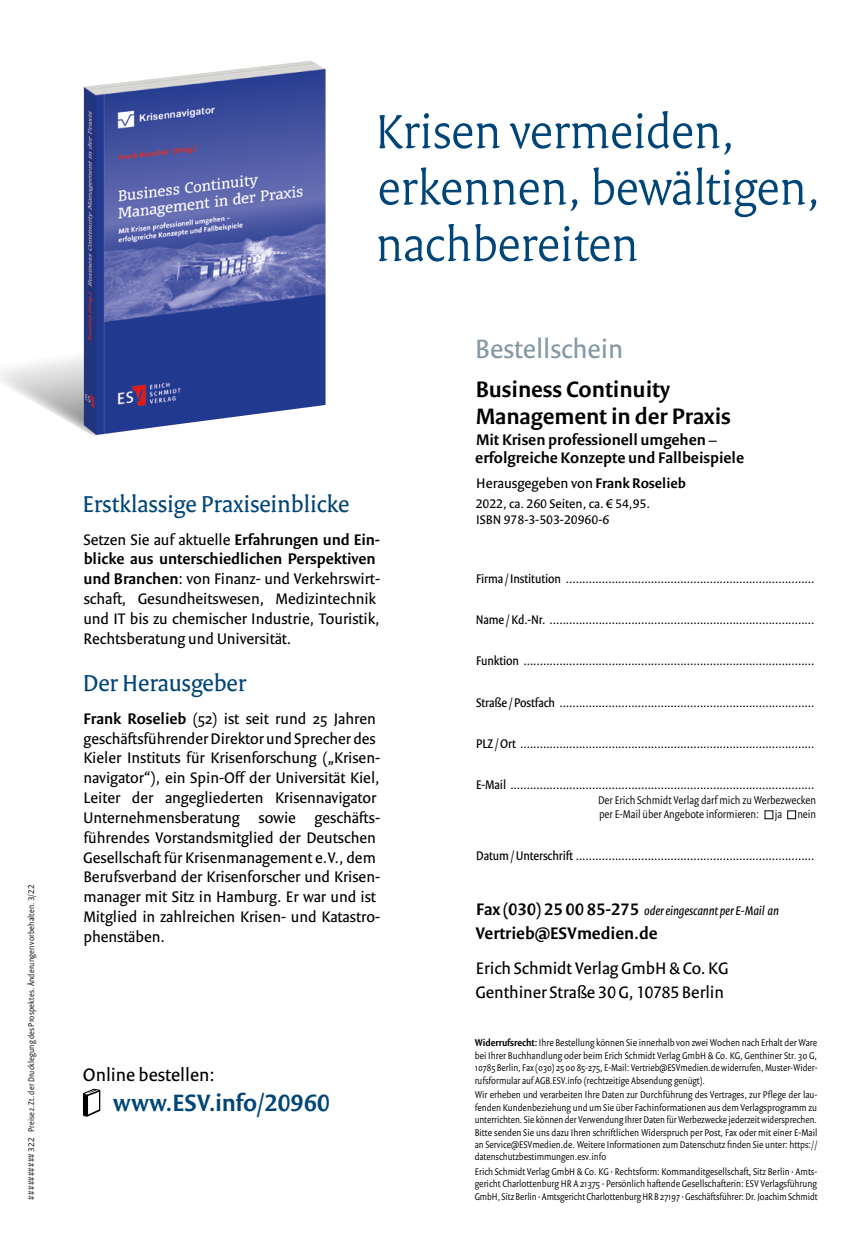
<style>
.page{position:relative;width:851px;height:1234px;background:#fff}
.page>*{position:absolute;margin:0;border:0;box-sizing:border-box;transform-origin:0 0}
.Headline_innen{font:300 51.3px/56.4px "Versa Pro";letter-spacing:-.005em;color:#004577}
.Bestellschein{font:28.5px "Versa Sans Pro";color:#8498a5}
.Bestell-Link{font:600 25.5px "Versa Sans Pro";color:#004577}
.Zwischenüberschrift{font:24.75px "Versa Pro";letter-spacing:-.005em;color:#004577}
.Bibliografie_Titel{font:600 24px/26.4px "Versa Sans Pro";color:#000}
.Bestell-Link-2{font:19.5px "Versa Sans Pro";color:#000}
.Bestellschein_ESV_Ad{font:18px/24px "Versa Sans Pro";color:#000}
.t1{font:600 18px "Versa Sans Pro";color:#000}
.Fließtext{font:16.5px/19.8px "Versa Sans Pro";color:#000}
.Bibliografie_Unterti{font:600 16.5px/18.1px "Versa Sans Pro";color:#000}
.Bibliografie_Autor{font:15px "Versa Sans Pro";color:#000}
.Bestellschein_Felder{font:13.5px "Versa Sans Con Pro";letter-spacing:-.005em;color:#000}
.Bibliografie{font:13.5px/16.2px "Versa Sans Pro";color:#000}
.t2{font:italic 13.5px "Versa Sans Pro";color:#000}
.Opt-in__Erfolgskennz{font:300 12px/14.4px "Versa Sans Con Pro";color:#000}
.Widerrufsrecht{font:300 10.5px/12.5px "Versa Sans Con Pro";color:#000;text-align:justify}
.t3{font:300 9px "Versa Sans Con Pro";letter-spacing:.02em;color:#000}
.s1{font-weight:600}
.s2{font-weight:600;font-style:normal;font-size:18px}
</style>
<div class="page">
<svg style="left:0;top:338px;width:98px;height:98px"></svg>
<img style="left:84px;top:60px;width:241px;height:375px">
<svg style="left:83px;top:1088px;width:17px;height:28px"></svg>
<p class="t3" style="left:26px;top:1199px;width:317px;rotate:-90deg"># ######### 3 22 Preise z. Zt. der Drucklegung des Prospektes. Änderungen vorbehalten. 3/22</p>
<p class="Headline_innen" style="left:375px;top:103px;width:447px">Krisen vermeiden, erkennen, bewältigen, nachbereiten</p>
<p class="Zwischenüberschrift" style="left:82px;top:489px;width:268px">Erstklassige Praxiseinblicke</p>
<p class="Fließtext" style="left:83px;top:529px;width:298px">Setzen Sie auf aktuelle <span class="s1">Erfahrungen und Ein&shy;blicke aus unterschiedlichen Perspektiven und Branchen</span>: von Finanz- und Verkehrswirt&shy;schaft, Gesundheitswesen, Medizintechnik und IT bis zu chemischer Industrie, Touristik, Rechtsberatung und Universität.</p>
<p class="Zwischenüberschrift" style="left:83px;top:668px;width:165px">Der Herausgeber</p>
<p class="Fließtext" style="left:83px;top:708px;width:298px"><span class="s1">Frank Roselieb</span> (52) ist seit rund 25 Jahren geschäftsführender Direktor und Sprecher des Kieler Instituts für Krisenforschung („Krisen&shy;navigator“), ein Spin-Off der Universität Kiel, Leiter der angegliederten Krisennavigator Unternehmensberatung sowie geschäfts&shy;führendes Vorstandsmitglied der Deutschen Gesellschaft für Krisenmanagement e.V., dem Berufsverband der Krisenforscher und Krisen&shy;manager mit Sitz in Hamburg. Er war und ist Mitglied in zahlreichen Krisen- und Katastro&shy;phenstäben.</p>
<p class="Bestell-Link-2" style="left:83px;top:1062px;width:133px">Online bestellen:</p>
<p class="Bestell-Link" style="left:113px;top:1086px;width:218px">www.ESV.info/20960</p>
<p class="Bestellschein" style="left:475px;top:331px;width:149px">Bestellschein</p>
<p class="Bibliografie_Titel" style="left:475px;top:376px;width:256px">Business Continuity<br>Management in der Praxis</p>
<p class="Bibliografie_Unterti" style="left:475px;top:430px;width:270px">Mit Krisen professionell umgehen – erfolgreiche Konzepte und Fallbeispiele</p>
<p class="Bibliografie_Autor" style="left:476px;top:474px;width:211px">Herausgegeben von <span class="s1">Frank Roselieb</span></p>
<p class="Bibliografie" style="left:475px;top:495px;width:176px">2022, ca. 260 Seiten, ca. € 54,95.<br>ISBN 978-3-503-20960-6</p>
<p class="Bestellschein_Felder" style="left:476px;top:570px;width:340px">Firma /Institution ............................................................................</p>
<p class="Bestellschein_Felder" style="left:476px;top:611px;width:340px">Name /Kd.-Nr. .................................................................................</p>
<p class="Bestellschein_Felder" style="left:476px;top:653px;width:340px">Funktion .........................................................................................</p>
<p class="Bestellschein_Felder" style="left:476px;top:694px;width:340px">Straße /Postfach ..............................................................................</p>
<p class="Bestellschein_Felder" style="left:476px;top:735px;width:340px">PLZ /Ort ..........................................................................................</p>
<p class="Bestellschein_Felder" style="left:476px;top:776px;width:340px">E-Mail .............................................................................................</p>
<p class="Opt-in__Erfolgskennz" style="left:598px;top:792px;width:219px">Der Erich Schmidt Verlag darf mich zu Werbezwecken per E-Mail über Angebote informieren:</p>
<p class="Opt-in__Erfolgskennz" style="left:774px;top:807px;width:9px">ja</p>
<p class="Opt-in__Erfolgskennz" style="left:797px;top:807px;width:20px">nein</p>
<p class="Bestellschein_Felder" style="left:476px;top:847px;width:340px">Datum/Unterschrift .........................................................................</p>
<p class="t2" style="left:476px;top:902px;width:304px"><span class="s2">Fax (030) 25 00 85-275</span> oder eingescannt per E-Mail an</p>
<p class="t1" style="left:475px;top:922px;width:184px">Vertrieb@ESVmedien.de</p>
<p class="Bestellschein_ESV_Ad" style="left:475px;top:955px;width:254px">Erich Schmidt Verlag GmbH &amp; Co. KG<br>Genthiner Straße 30G, 10785 Berlin</p>
<p class="Widerrufsrecht" style="left:474px;top:1036px;width:344px"><span class="s1">Widerrufsrecht:</span> Ihre Bestellung können Sie innerhalb von zwei Wochen nach Erhalt der Ware bei Ihrer Buchhandlung oder beim Erich Schmidt Verlag GmbH &amp; Co. KG, Genthiner Str. 30 G, 10785 Berlin, Fax (030) 25 00 85-275, E-Mail: Vertrieb@ESVmedien.de widerrufen, Muster-Wider&shy;rufsformular auf AGB.ESV.info (rechtzeitige Absendung genügt).</p>
<p class="Widerrufsrecht" style="left:474px;top:1088px;width:344px">Wir erheben und verarbeiten Ihre Daten zur Durchführung des Vertrages, zur Pflege der lau&shy;fenden Kundenbeziehung und um Sie über Fachinformationen aus dem Verlagsprogramm zu unterrichten. Sie können der Verwendung Ihrer Daten für Werbezwecke jederzeit widersprechen.<br>Bitte senden Sie uns dazu Ihren schriftlichen Widerspruch per Post, Fax oder mit einer E-Mail an Service@ESVmedien.de. Weitere Informationen zum Datenschutz finden Sie unter: https:// datenschutzbestimmungen.esv.info</p>
<p class="Widerrufsrecht" style="left:474px;top:1165px;width:344px">Erich Schmidt Verlag GmbH &amp; Co. KG • Rechtsform: Kommanditgesellschaft, Sitz Berlin • Amts&shy;gericht Charlottenburg HR A 21375 • Persönlich haftende Gesellschafterin: ESV Verlagsführung GmbH, Sitz Berlin • Amtsgericht Charlottenburg HR B 27197 • Geschäftsführer: Dr. Joachim Schmidt</p>
</div>
